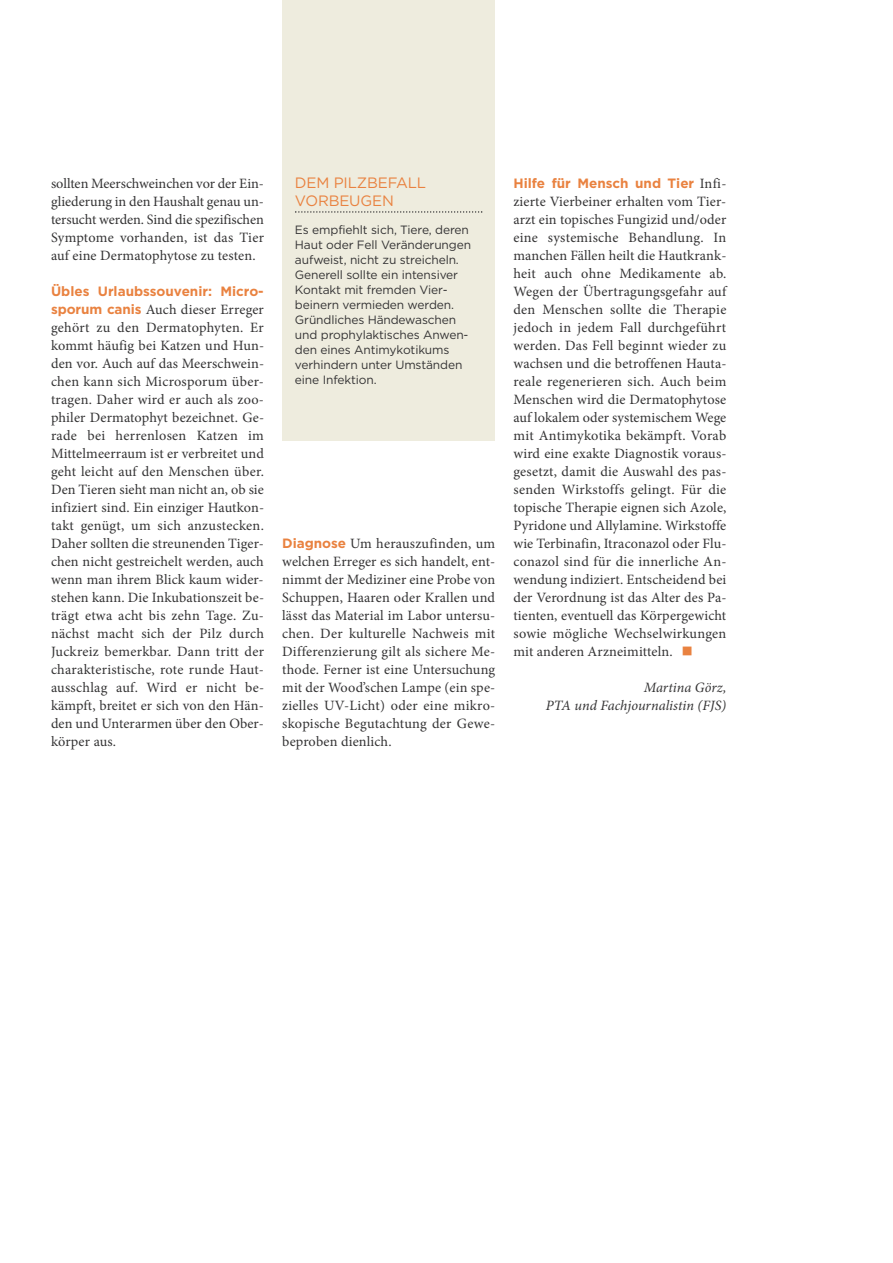
<style>
.page{position:relative;width:893px;height:1263px;background:#fff}
.page>*{position:absolute;margin:0;border:0;box-sizing:border-box;transform-origin:0 0}
.t1{font:15px/18px "Gotham";letter-spacing:-.01em;color:#e98240}
.t2{font:14.25px/18px "Minion Pro";letter-spacing:.01em;color:#343334;text-align:justify}
.t3{font:italic 14.25px/18px "Minion Pro";color:#343334;text-align:right}
.t4{font:700 13.5px "Gotham";color:#e98240}
.t5{font:12px/15px "Gotham";letter-spacing:-.01em;color:#343334}
.s1{font-family:"Gotham";font-weight:700;font-size:13.5px;color:#e98240}
.s2{font-family:"Minion Pro";font-weight:400;font-size:14.25px;color:#343334}
</style>
<div class="page">
<div style="left:282px;top:0;width:213px;height:440px;background:#eeecde"></div>
<svg style="left:295px;top:211px;width:187px;height:2px"></svg>
<p class="t2" style="left:51px;top:176px;width:214px">sollten Meerschweinchen vor der Ein&shy;gliederung in den Haushalt genau un&shy;tersucht werden. Sind die spezifischen Symptome vorhanden, ist das Tier auf eine Dermatophytose zu testen.</p>
<p class="t4" style="left:51px;top:286px;width:214px">Übles Urlaubssouvenir: Micro-</p>
<p class="t2" style="left:51px;top:302px;width:215px"><span class="s1">sporum canis</span> Auch dieser Erreger gehört zu den Dermatophyten. Er kommt häufig bei Katzen und Hun&shy;den vor. Auch auf das Meerschwein&shy;chen kann sich Microsporum über&shy;tragen. Daher wird er auch als zoo&shy;philer Dermatophyt bezeichnet. Ge&shy;rade bei herrenlosen Katzen im Mittelmeerraum ist er verbreitet und geht leicht auf den Menschen über.<br>Den Tieren sieht man nicht an, ob sie infiziert sind. Ein einziger Hautkon&shy;takt genügt, um sich anzustecken.<br>Daher sollten die streunenden Tiger&shy;chen nicht gestreichelt werden, auch wenn man ihrem Blick kaum wider&shy;stehen kann. Die Inkubationszeit be&shy;trägt etwa acht bis zehn Tage. Zu&shy;nächst macht sich der Pilz durch Juckreiz bemerkbar. Dann tritt der charakteristische, rote runde Haut&shy;ausschlag auf. Wird er nicht be&shy;kämpft, breitet er sich von den Hän&shy;den und Unterarmen über den Ober&shy;körper aus.</p>
<p class="t1" style="left:295px;top:175px;width:133px">DEM PILZBEFALL<br>VORBEUGEN</p>
<p class="t5" style="left:295px;top:223px;width:178px">Es empfiehlt sich, Tiere, deren<br>Haut oder Fell Veränderungen aufweist, nicht zu streicheln.<br>Generell sollte ein intensiver<br>Kontakt mit fremden Vier&shy;beinern vermieden werden.<br>Gründliches Händewaschen und prophylaktisches Anwen&shy;den eines Antimykotikums verhindern unter Umständen eine Infektion.</p>
<p class="t2" style="left:282px;top:536px;width:215px"><span class="s1">Diagnose</span> Um herauszufinden, um welchen Erreger es sich handelt, ent&shy;nimmt der Mediziner eine Probe von Schuppen, Haaren oder Krallen und lässt das Material im Labor untersu&shy;chen. Der kulturelle Nachweis mit Differenzierung gilt als sichere Me&shy;thode. Ferner ist eine Untersuchung mit der Wood’schen Lampe (ein spe&shy;zielles UV-Licht) oder eine mikro&shy;skopische Begutachtung der Gewe&shy;beproben dienlich.</p>
<p class="t4" style="left:513px;top:178px;width:215px">Hilfe für Mensch und Tier <span class="s2">Infi-</span></p>
<p class="t2" style="left:513px;top:194px;width:215px">zierte Vierbeiner erhalten vom Tier&shy;arzt ein topisches Fungizid und/oder eine systemische Behandlung. In manchen Fällen heilt die Hautkrank&shy;heit auch ohne Medikamente ab.<br>Wegen der Übertragungsgefahr auf den Menschen sollte die Therapie jedoch in jedem Fall durchgeführt werden. Das Fell beginnt wieder zu wachsen und die betroffenen Hauta&shy;reale regenerieren sich. Auch beim Menschen wird die Dermatophytose auf lokalem oder systemischem Wege mit Antimykotika bekämpft. Vorab wird eine exakte Diagnostik voraus&shy;gesetzt, damit die Auswahl des pas&shy;senden Wirkstoffs gelingt. Für die topische Therapie eignen sich Azole, Pyridone und Allylamine. Wirkstoffe wie Terbinafin, Itraconazol oder Flu&shy;conazol sind für die innerliche An&shy;wendung indiziert. Entscheidend bei der Verordnung ist das Alter des Pa&shy;tienten, eventuell das Körpergewicht sowie mögliche Wechselwirkungen mit anderen Arzneimitteln.</p>
<p class="t3" style="left:546px;top:678px;width:182px">Martina Görz,<br>PTA und Fachjournalistin (FJS)</p>
</div>
